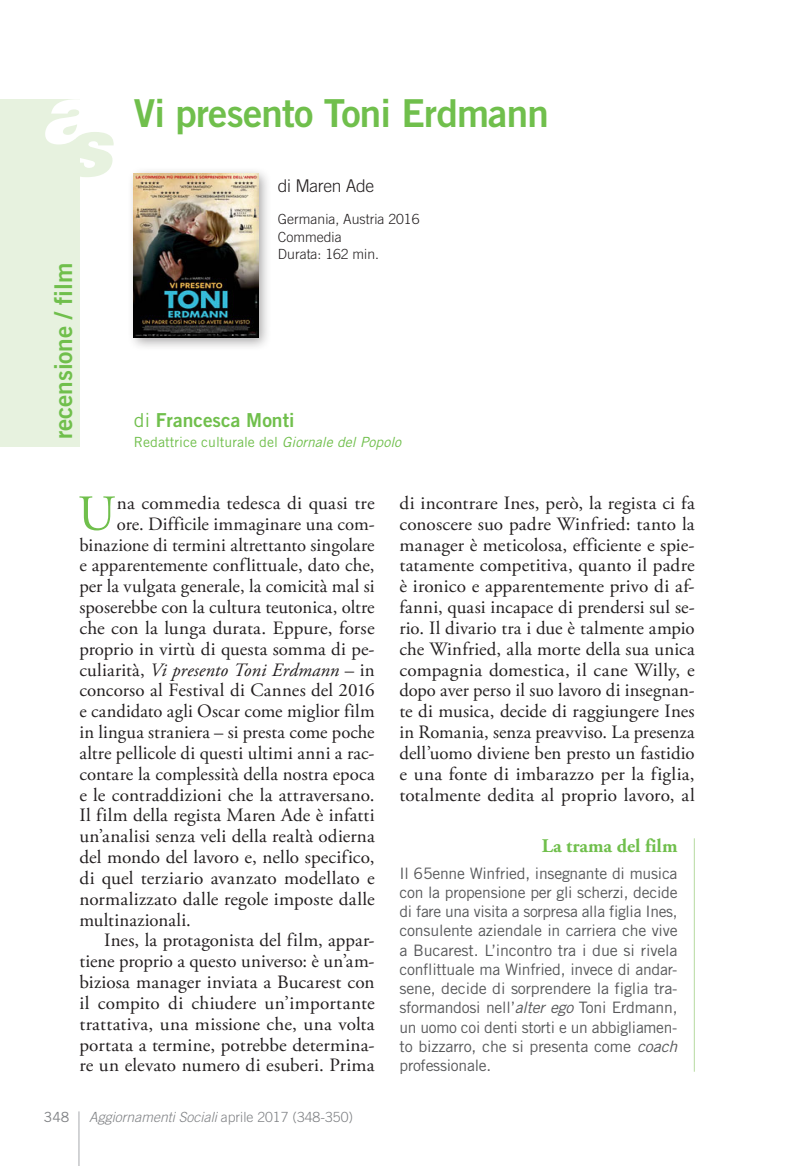
<style>
.page{position:relative;width:794px;height:1166px;background:#fff}
.page>*{position:absolute;margin:0;border:0;box-sizing:border-box;transform-origin:0 0}
._01_Capolettera_2_ri{font:50.23px "Adobe Garamond Pro";color:#70bf4c}
._07_Titolone_film{font:38.5px "Trade Gothic LT Std Bd 2";letter-spacing:-.02em;color:#70bf4c}
.t1{font:24.5px "Trade Gothic LT Std Bd 2";letter-spacing:-.005em;color:#70bf4c}
._05_Autore_recension{font:19.25px "Trade Gothic LT Std Bd 2";color:#70bf4c}
._04_Box_titoletto{font:700 19.25px "Adobe Garamond Pro";color:#70bf4c}
._01_TESTO_BUSSOLA{font:18.9px/20.8px "Adobe Garamond Pro";letter-spacing:.01em;color:#231f20;text-align:justify}
._01_Capolettera_2_ri-2{font:18.9px "Adobe Garamond Pro";letter-spacing:.005em;color:#231f20}
._01_Capolettera_2_ri-3{font:italic 18.9px "Adobe Garamond Pro";letter-spacing:.005em;color:#231f20}
._06_Regista{font:300 17.5px "Trade Gothic LT Std";letter-spacing:-.02em;color:#231f20}
.BOX_testo{font:15.75px/19.2px "Trade Gothic LT Std";letter-spacing:-.01em;color:#57585a;text-align:justify}
._09_Dati{font:300 14px/17.5px "Trade Gothic LT Std";color:#231f20}
.t2{font:italic 300 14px "Trade Gothic LT Std";color:#808285}
._05_Qualifica{font:14px "Trade Gothic LT Std";color:#70bf4c}
.t3{font:14px "Trade Gothic LT Std";color:#808285}
.s1{font-family:"Trade Gothic LT Std"}
.s2{font-style:italic}
.s3{font-style:normal}
</style>
<div class="page">
<hr style="left:78px;top:1111px;width:1px;height:55px;background:#a8a9ad">
<div style="left:0;top:99px;width:79px;height:347px;background:#e7f2df"></div>
<svg style="left:45px;top:99px;width:69px;height:78px"></svg>
<div style="left:127px;top:166px;width:145px;height:186px;background:#231f20;opacity:.4"></div>
<img style="left:134px;top:174px;width:124px;height:163px">
<hr style="left:694px;top:838px;width:1px;height:233px;background:#b6daa0">
<p class="_07_Titolone_film" style="left:134px;top:89px;width:416px">Vi presento Toni Erdmann</p>
<p class="t1" style="left:48px;top:439px;width:178px;rotate:-90deg">recensione / film</p>
<p class="_06_Regista" style="left:278px;top:175px;width:98px">di Maren Ade</p>
<p class="_09_Dati" style="left:278px;top:210px;width:143px">Germania, Austria 2016<br>Commedia<br>Durata: 162 min.</p>
<p class="_05_Autore_recension" style="left:134px;top:408px;width:162px"><span class="s1">di</span> Francesca Monti</p>
<p class="_05_Qualifica" style="left:134px;top:433px;width:269px">Redattrice culturale del <span class="s2">Giornale del Popolo</span></p>
<p class="_01_Capolettera_2_ri" style="left:78px;top:483px;width:39px">U</p>
<p class="_01_Capolettera_2_ri-2" style="left:117px;top:491px;width:259px">na commedia tedesca di quasi tre</p>
<p class="_01_Capolettera_2_ri-2" style="left:117px;top:512px;width:259px">ore. Difficile immaginare una com-</p>
<p class="_01_Capolettera_2_ri-2" style="left:79px;top:533px;width:297px">binazione di termini altrettanto singolare</p>
<p class="_01_Capolettera_2_ri-2" style="left:79px;top:554px;width:297px">e apparentemente conflittuale, dato che,</p>
<p class="_01_Capolettera_2_ri-2" style="left:79px;top:575px;width:297px">per la vulgata generale, la comicità mal si</p>
<p class="_01_Capolettera_2_ri-2" style="left:79px;top:596px;width:297px">sposerebbe con la cultura teutonica, oltre</p>
<p class="_01_Capolettera_2_ri-2" style="left:79px;top:616px;width:297px">che con la lunga durata. Eppure, forse</p>
<p class="_01_Capolettera_2_ri-2" style="left:79px;top:637px;width:297px">proprio in virtù di questa somma di pe-</p>
<p class="_01_Capolettera_2_ri-3" style="left:79px;top:658px;width:297px"><span class="s3">culiarità,</span> Vi presento Toni Erdmann <span class="s3">– in</span></p>
<p class="_01_Capolettera_2_ri-2" style="left:79px;top:679px;width:297px">concorso al Festival di Cannes del 2016</p>
<p class="_01_Capolettera_2_ri-2" style="left:79px;top:700px;width:297px">e candidato agli Oscar come miglior film</p>
<p class="_01_Capolettera_2_ri-2" style="left:79px;top:721px;width:297px">in lingua straniera – si presta come poche</p>
<p class="_01_Capolettera_2_ri-2" style="left:79px;top:741px;width:297px">altre pellicole di questi ultimi anni a rac-</p>
<p class="_01_Capolettera_2_ri-2" style="left:79px;top:762px;width:297px">contare la complessità della nostra epoca</p>
<p class="_01_Capolettera_2_ri-2" style="left:79px;top:783px;width:297px">e le contraddizioni che la attraversano.</p>
<p class="_01_Capolettera_2_ri-2" style="left:79px;top:804px;width:297px">Il film della regista Maren Ade è infatti</p>
<p class="_01_Capolettera_2_ri-2" style="left:79px;top:825px;width:297px">un’analisi senza veli della realtà odierna</p>
<p class="_01_Capolettera_2_ri-2" style="left:79px;top:846px;width:297px">del mondo del lavoro e, nello specifico,</p>
<p class="_01_Capolettera_2_ri-2" style="left:79px;top:866px;width:297px">di quel terziario avanzato modellato e</p>
<p class="_01_Capolettera_2_ri-2" style="left:79px;top:887px;width:297px">normalizzato dalle regole imposte dalle</p>
<p class="_01_Capolettera_2_ri-2" style="left:79px;top:908px;width:113px">multinazionali.</p>
<p class="_01_TESTO_BUSSOLA" style="left:79px;top:931px;width:297px;text-indent:25px">Ines, la protagonista del film, appar&shy;tiene proprio a questo universo: è un’am&shy;biziosa manager inviata a Bucarest con il compito di chiudere un’importante trattativa, una missione che, una volta portata a termine, potrebbe determina&shy;re un elevato numero di esuberi. Prima</p>
<p class="t3" style="left:44px;top:1108px;width:27px">348</p>
<p class="t2" style="left:89px;top:1108px;width:265px">Aggiornamenti Sociali <span class="s3">aprile 2017 (348-350)</span></p>
<p class="_01_TESTO_BUSSOLA" style="left:399px;top:493px;width:297px">di incontrare Ines, però, la regista ci fa conoscere suo padre Winfried: tanto la manager è meticolosa, efficiente e spie&shy;tatamente competitiva, quanto il padre è ironico e apparentemente privo di af&shy;fanni, quasi incapace di prendersi sul se&shy;rio. Il divario tra i due è talmente ampio che Winfried, alla morte della sua unica compagnia domestica, il cane Willy, e dopo aver perso il suo lavoro di insegnan&shy;te di musica, decide di raggiungere Ines in Romania, senza preavviso. La presenza dell’uomo diviene ben presto un fastidio e una fonte di imbarazzo per la figlia, totalmente dedita al proprio lavoro, al</p>
<p class="_04_Box_titoletto" style="left:542px;top:834px;width:137px">La trama del film</p>
<p class="BOX_testo" style="left:399px;top:863px;width:280px">Il 65enne Winfried, insegnante di musica con la propensione per gli scherzi, decide di fare una visita a sorpresa alla figlia Ines, consulente aziendale in carriera che vive a Bucarest. L’incontro tra i due si rivela conflittuale ma Winfried, invece di andar&shy;sene, decide di sorprendere la figlia tra&shy;sformandosi nell’<span class="s2">alter ego</span> Toni Erdmann, un uomo coi denti storti e un abbigliamen&shy;to bizzarro, che si presenta come <span class="s2">coach </span>professionale.</p>
</div>
